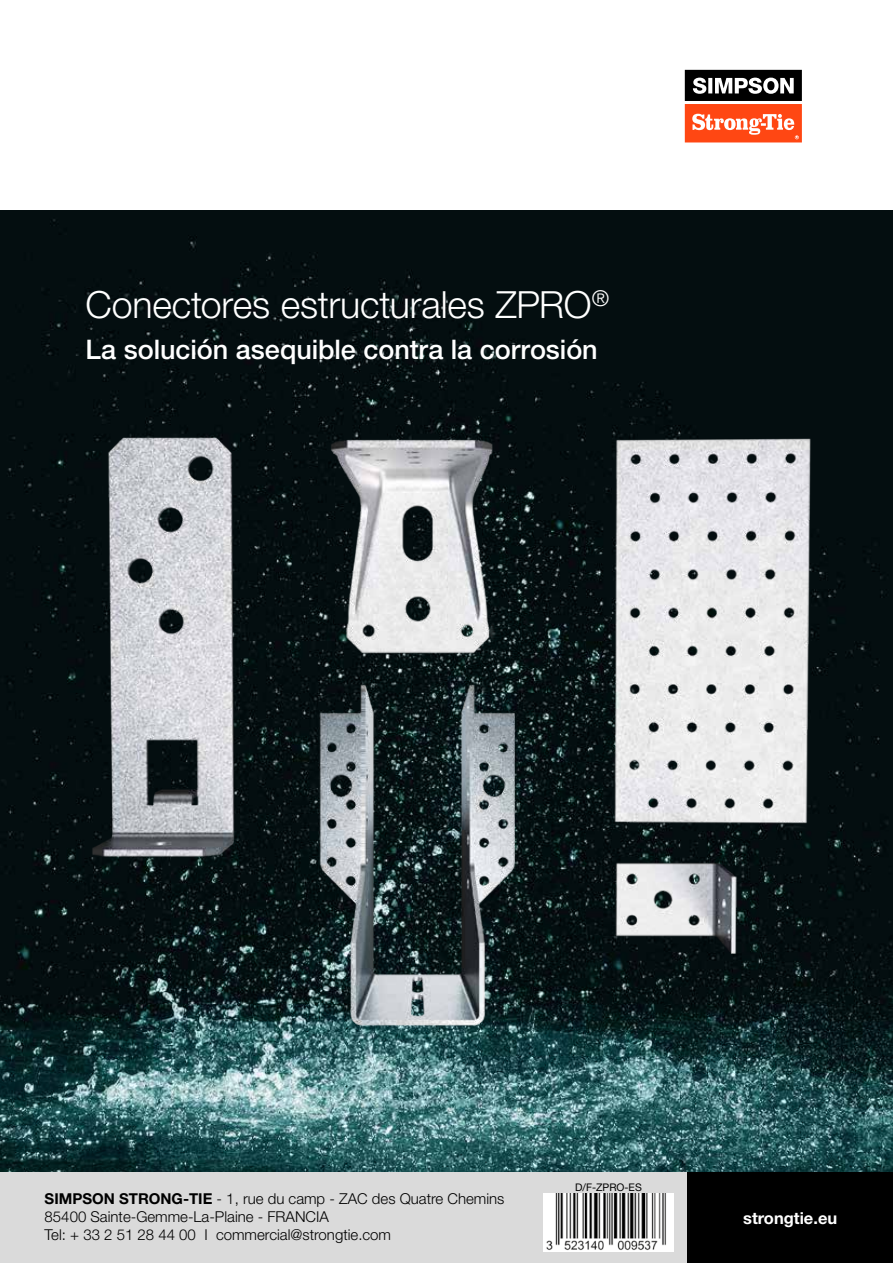
<style>
.page{position:relative;width:893px;height:1263px;background:#fff}
.page>*{position:absolute;margin:0;border:0;box-sizing:border-box;transform-origin:0 0}
.t1{font:300 37.5px "Helvetica Neue LT Std";letter-spacing:-.005em;color:#fff}
.t2{font:500 27px "Helvetica Neue LT Std";letter-spacing:-.005em;color:#fff}
.t3{font:700 16.5px "Helvetica Neue LT Std";color:#fff}
.t4{font:300 15px/18px "Helvetica Neue LT Std";color:#000}
.t5{font:10.5px "Helvetica Neue LT Std";color:#000}
.s1{font-weight:700}
</style>
<div class="page">
<img style="left:0;top:211px;width:893px;height:962px">
<img style="left:87px;top:400px;width:739px;height:660px">
<svg style="left:685px;top:70px;width:117px;height:72px"></svg>
<div style="left:0;top:1173px;width:893px;height:90px;background:#dadada"></div>
<div style="left:687px;top:1173px;width:206px;height:90px;background:#000"></div>
<img style="left:544px;top:1194px;width:130px;height:57px">
<h1 class="t1" style="left:85px;top:282px;width:525px">Conectores estructurales ZPRO<sup>®</sup></h1>
<h2 class="t2" style="left:85px;top:333px;width:514px">La solución asequible contra la corrosión</h2>
<p class="t4" style="left:45px;top:1189px;width:461px"><span class="s1">SIMPSON STRONG-TIE</span> - 1, rue du camp - ZAC des Quatre Chemins<br>85400 Sainte-Gemme-La-Plaine - FRANCIA<br>Tel: + 33 2 51 28 44 00 I commercial@strongtie.com</p>
<p class="t5" style="left:575px;top:1181px;width:68px">D/F-ZPRO-ES</p>
<p class="t3" style="left:743px;top:1208px;width:96px">strongtie.eu</p>
</div>
